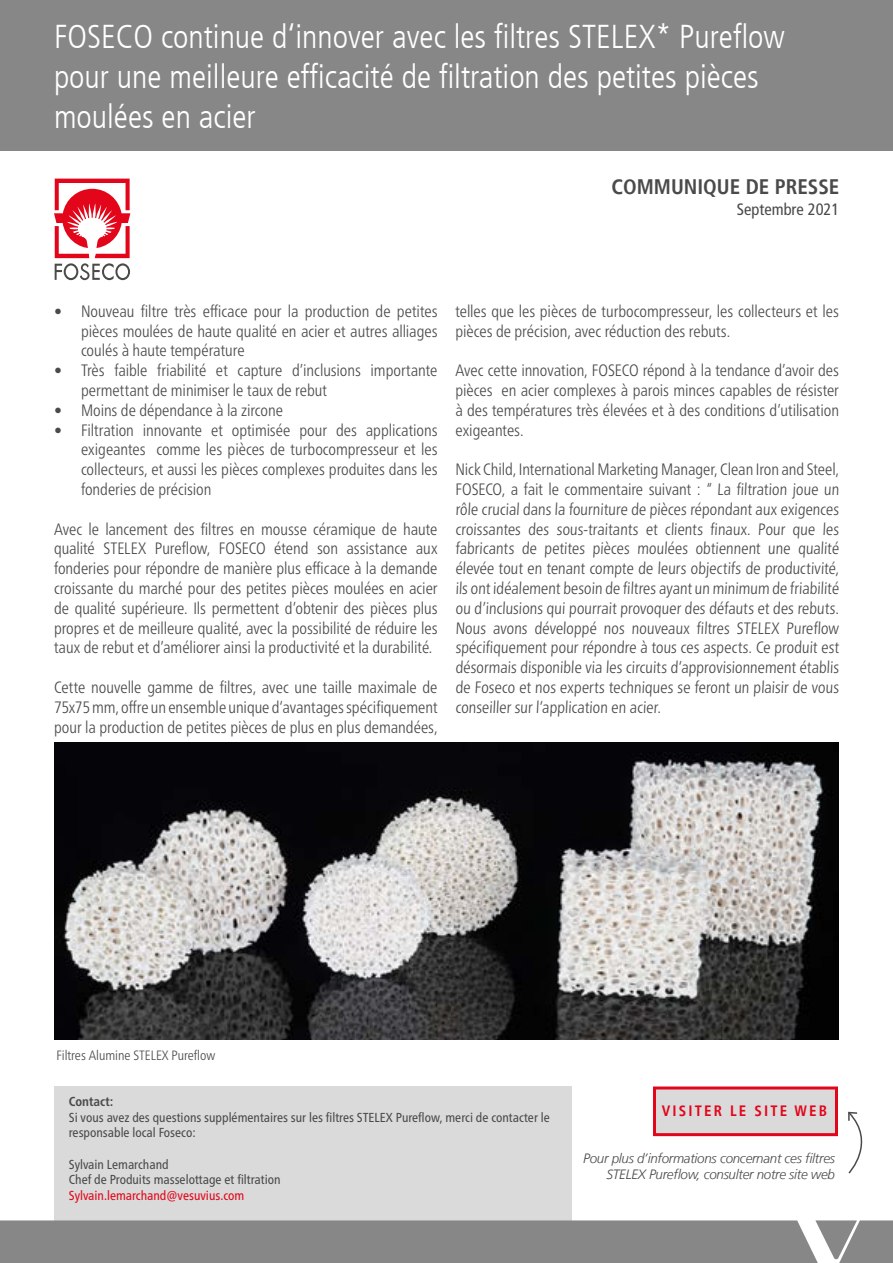
<style>
.page{position:relative;width:893px;height:1263px;background:#fff}
.page>*{position:absolute;margin:0;border:0;box-sizing:border-box;transform-origin:0 0}
.t1{font:300 condensed 33px/39.6px "Frutiger LT";color:#fff}
.t2{font:700 condensed 21px "Frutiger LT";color:#4a4a49}
.t3{font:300 condensed 16.5px/19.8px "Frutiger Neue LTW1 G";letter-spacing:-.005em;color:#4a4a49;text-align:justify}
.t4{font:condensed 16.5px "Frutiger LT";color:#4a4a49}
.t5{font:700 condensed 15px "Frutiger LT";letter-spacing:.14em;color:#e3051a}
.t6{font:italic 300 13.5px/16.2px "Frutiger LT";letter-spacing:-.02em;color:#4a4a49;text-align:right}
.t7{font:300 condensed 13.5px "Frutiger Neue LTW1 G";color:#4a4a49}
.t8{font:condensed 13.05px/15.6px "Frutiger Neue LTW1 G";color:#4a4a49}
.t9{font:condensed 13.05px "Frutiger Neue LTW1 G";color:#e3051a}
.t10{font:700 condensed 13.05px "Frutiger Neue LTW1 G";color:#4a4a49}
</style>
<div class="page">
<div style="left:54px;top:1086px;width:517px;height:177px;background:#dadada"></div>
<div style="left:0;top:0;width:893px;height:151px;background:#878787"></div>
<div style="left:0;top:1220px;width:893px;height:43px;background:#878787"></div>
<svg style="left:54px;top:179px;width:76px;height:101px"></svg>
<div style="left:653px;top:1086px;width:185px;height:50px;background:#dadada;border:3px solid #e3051a"></div>
<svg style="left:848px;top:1111px;width:15px;height:63px"></svg>
<img style="left:54px;top:742px;width:785px;height:298px">
<h1 class="t1" style="left:54px;top:18px;width:732px">FOSECO continue d‘innover avec les filtres STELEX* Pureflow pour une meilleure efficacité de filtration des petites pièces moulées en acier</h1>
<p class="t2" style="left:611px;top:175px;width:229px">COMMUNIQUE DE PRESSE</p>
<p class="t4" style="left:737px;top:200px;width:104px">Septembre 2021</p>
<p class="t3" style="left:81px;top:301px;width:358px;text-indent:-27px">• Nouveau filtre très efficace pour la production de petites pièces moulées de haute qualité en acier et autres alliages coulés à haute température</p>
<p class="t3" style="left:81px;top:360px;width:358px;text-indent:-27px">• Très faible friabilité et capture d’inclusions importante permettant de minimiser le taux de rebut</p>
<p class="t3" style="left:54px;top:400px;width:230px">• Moins de dépendance à la zircone</p>
<p class="t3" style="left:81px;top:420px;width:358px;text-indent:-27px">• Filtration innovante et optimisée pour des applications exigeantes comme les pièces de turbocompresseur et les collecteurs, et aussi les pièces complexes produites dans les fonderies de précision</p>
<p class="t3" style="left:54px;top:519px;width:385px">Avec le lancement des filtres en mousse céramique de haute qualité STELEX Pureflow, FOSECO étend son assistance aux fonderies pour répondre de manière plus efficace à la demande croissante du marché pour des petites pièces moulées en acier de qualité supérieure. Ils permettent d’obtenir des pièces plus propres et de meilleure qualité, avec la possibilité de réduire les taux de rebut et d’améliorer ainsi la productivité et la durabilité.</p>
<p class="t3" style="left:54px;top:677px;width:385px">Cette nouvelle gamme de filtres, avec une taille maximale de 75x75 mm, offre un ensemble unique d‘avantages spécifiquement pour la production de petites pièces de plus en plus demandées,</p>
<p class="t3" style="left:455px;top:301px;width:385px">telles que les pièces de turbocompresseur, les collecteurs et les pièces de précision, avec réduction des rebuts.</p>
<p class="t3" style="left:455px;top:360px;width:385px">Avec cette innovation, FOSECO répond à la tendance d’avoir des pièces en acier complexes à parois minces capables de résister à des températures très élevées et à des conditions d’utilisation exigeantes.</p>
<p class="t3" style="left:455px;top:459px;width:386px">Nick Child, International Marketing Manager, Clean Iron and Steel, FOSECO, a fait le commentaire suivant : “ La filtration joue un rôle crucial dans la fourniture de pièces répondant aux exigences croissantes des sous-traitants et clients finaux. Pour que les fabricants de petites pièces moulées obtiennent une qualité élevée tout en tenant compte de leurs objectifs de productivité, ils ont idéalement besoin de filtres ayant un minimum de friabilité ou d’inclusions qui pourrait provoquer des défauts et des rebuts.<br>Nous avons développé nos nouveaux filtres STELEX Pureflow spécifiquement pour répondre à tous ces aspects. Ce produit est désormais disponible via les circuits d‘approvisionnement établis de Foseco et nos experts techniques se feront un plaisir de vous conseiller sur l‘application en acier.</p>
<p class="t7" style="left:56px;top:1047px;width:160px">Filtres Alumine STELEX Pureflow</p>
<p class="t10" style="left:69px;top:1094px;width:46px">Contact:</p>
<p class="t8" style="left:69px;top:1109px;width:482px">Si vous avez des questions supplémentaires sur les filtres STELEX Pureflow, merci de contacter le responsable local Foseco:</p>
<p class="t8" style="left:69px;top:1156px;width:213px">Sylvain Lemarchand<br>Chef de Produits masselottage et filtration</p>
<p class="t9" style="left:69px;top:1188px;width:177px">Sylvain.lemarchand@vesuvius.com</p>
<p class="t5" style="left:662px;top:1102px;width:167px">VISITER LE SITE WEB</p>
<p class="t6" style="left:583px;top:1150px;width:253px">Pour plus d’informations concernant ces filtres<br>STELEX Pureflow, consulter notre site web</p>
</div>
